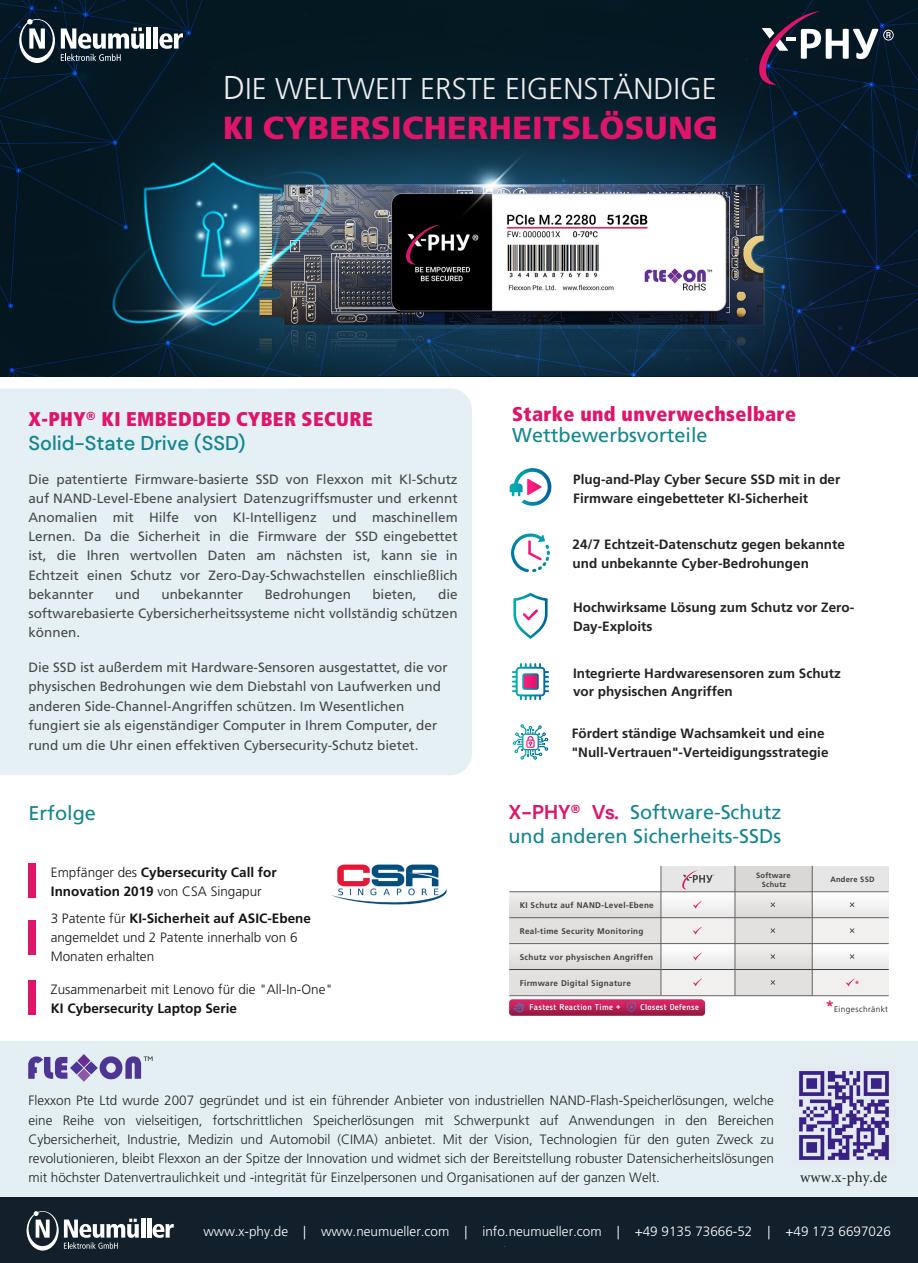
<style>
.page{position:relative;width:918px;height:1263px;background:#fff}
.page>*{position:absolute;margin:0;border:0;box-sizing:border-box;transform-origin:0 0}
.t1{font:900 31.95px "Frutiger LT";letter-spacing:.01em;color:#df156a}
.t2{font:300 30px "Frutiger LT";color:#ededed}
.t3{font:19.8px/24.6px "Frutiger LT";color:#14858f}
.t4{font:900 condensed 19.8px "Frutiger LT";letter-spacing:.02em;color:#df156a}
.t5{font:500 19.8px "DM Sans";color:#14858f}
.t6{font:15px "Minion Pro";color:#232323}
.t7{font:13.5px/19px "Frutiger LT";color:#484848;text-align:justify}
.t8{font:300 13.5px/19px "Frutiger LT";color:#232323;text-align:justify}
.t9{font:700 13.5px/19px "Frutiger LT";color:#232323}
.t10{font:300 13.5px/18.8px "Frutiger LT";color:#141414}
.t11{font:700 13.5px/18.8px "Frutiger LT";color:#141414}
.t12{font:300 13.5px "Frutiger LT";color:#fff}
.t13{font:500 8.85px "Blogger Sans";color:#da2665}
.t14{font:500 8.55px "Blogger Sans";letter-spacing:.03em;color:#fff}
.t15{font:700 8.25px "Frutiger LT";letter-spacing:.04em;color:#40403e}
.t16{font:300 8.25px "Frutiger LT";letter-spacing:.05em;color:#17100c}
.t17{font:700 7.65px "Frutiger LT";letter-spacing:.03em;color:#40403e}
.t18{font:700 7.5px "Frutiger LT";letter-spacing:.03em;color:#40403e}
.s1{font-size:33px}
.s2{font-stretch:condensed}
.s3{font-family:"DM Sans";font-weight:700;font-stretch:normal}
.s4{font-weight:300}
.s5{font-weight:700}
.s6{font-family:"DM Sans";font-weight:700;color:#df156a}
.s7{font-family:"Blogger Sans";font-weight:500;font-size:16.05px;color:#da2665}
</style>
<div class="page">
<div style="left:0;top:1041px;width:918px;height:184px;background:#e4eff4"></div>
<div style="left:0;top:388px;width:472px;height:387px;background:#e5f0f4"></div>
<img style="left:0;top:0;width:918px;height:376px">
<svg style="left:758px;top:11px;width:136px;height:74px;background:#2f3646"></svg>
<svg style="left:510px;top:468px;width:41px;height:38px"></svg>
<svg style="left:511px;top:533px;width:39px;height:39px"></svg>
<svg style="left:513px;top:592px;width:35px;height:47px"></svg>
<svg style="left:513px;top:724px;width:35px;height:35px"></svg>
<svg style="left:512px;top:663px;width:37px;height:37px"></svg>
<div style="left:661px;top:866px;width:228px;height:25px;background:#e7e6e6"></div>
<div style="left:509px;top:917px;width:380px;height:26px;background:#f1f0ef"></div>
<div style="left:509px;top:891px;width:380px;height:26px;background:#f3f2f2"></div>
<div style="left:509px;top:969px;width:380px;height:26px;background:#f1f0ef"></div>
<div style="left:509px;top:943px;width:380px;height:26px;background:#f3f2f2"></div>
<div style="left:509px;top:892px;width:152px;height:103px;background:#e3e1e0"></div>
<hr style="left:509px;top:917px;width:380px;height:1px;background:#636262">
<hr style="left:509px;top:891px;width:380px;height:1px;background:#636262">
<hr style="left:509px;top:943px;width:380px;height:1px;background:#636262">
<hr style="left:509px;top:969px;width:380px;height:1px;background:#40403e">
<hr style="left:509px;top:995px;width:380px;height:1px;background:#636262">
<svg style="left:736px;top:866px;width:76px;height:129px;fill:#e3e1e0"></svg>
<hr style="left:661px;top:866px;width:1px;height:129px;background:#636262">
<hr style="left:735px;top:866px;width:1px;height:129px;background:#636262">
<hr style="left:812px;top:866px;width:1px;height:129px;background:#636262">
<svg style="left:509px;top:999px;width:196px;height:16px;background:#bd2459"></svg>
<svg style="left:513px;top:1002px;width:11px;height:10px"></svg>
<svg style="left:627px;top:1001px;width:9px;height:11px"></svg>
<svg style="left:771px;top:902px;width:4px;height:5px"></svg>
<svg style="left:771px;top:928px;width:4px;height:5px"></svg>
<svg style="left:771px;top:954px;width:4px;height:4px"></svg>
<svg style="left:771px;top:980px;width:4px;height:4px"></svg>
<svg style="left:846px;top:978px;width:9px;height:8px"></svg>
<svg style="left:850px;top:902px;width:4px;height:5px"></svg>
<svg style="left:850px;top:928px;width:4px;height:5px"></svg>
<svg style="left:850px;top:954px;width:4px;height:4px"></svg>
<svg style="left:693px;top:901px;width:9px;height:7px"></svg>
<svg style="left:693px;top:926px;width:9px;height:8px"></svg>
<svg style="left:693px;top:952px;width:9px;height:8px"></svg>
<svg style="left:693px;top:978px;width:9px;height:8px"></svg>
<svg style="left:682px;top:870px;width:32px;height:19px"></svg>
<div style="left:28px;top:864px;width:8px;height:34px;background:#df156a"></div>
<div style="left:28px;top:921px;width:8px;height:34px;background:#df156a"></div>
<div style="left:28px;top:980px;width:8px;height:34px;background:#df156a"></div>
<div style="left:0;top:1197px;width:918px;height:65px;background:#11202b"></div>
<svg style="left:27px;top:1211px;width:112px;height:39px"></svg>
<hr style="left:141px;top:1218px;width:4px;height:19px;background:#fff">
<hr style="left:147px;top:1218px;width:4px;height:19px;background:#fff">
<svg style="left:153px;top:1223px;width:21px;height:14px"></svg>
<svg style="left:28px;top:1054px;width:125px;height:27px"></svg>
<img style="left:331px;top:864px;width:116px;height:41px">
<img style="left:799px;top:1071px;width:90px;height:89px">
<svg style="left:19px;top:19px;width:36px;height:44px"></svg>
<svg style="left:61px;top:27px;width:83px;height:34px"></svg>
<hr style="left:147px;top:27px;width:4px;height:22px;background:#fff">
<hr style="left:154px;top:27px;width:4px;height:22px;background:#fff">
<svg style="left:159px;top:33px;width:24px;height:16px"></svg>
<h2 class="t2" style="left:223px;top:71px;width:495px"><span class="s1">D</span>IE WELTWEIT ERSTE EIGENSTÄNDIGE</h2>
<h1 class="t1" style="left:223px;top:108px;width:496px"><span class="s2">KI</span> CYBERSICHERHEITSLÖSUNG</h1>
<h3 class="t4" style="left:28px;top:406px;width:346px">X-PHY<span class="s3">®</span> KI EMBEDDED CYBER SECURE</h3>
<h3 class="t5" style="left:28px;top:431px;width:219px">Solid-State Drive (SSD)</h3>
<p class="t7" style="left:28px;top:470px;width:431px">Die patentierte Firmware-basierte SSD von Flexxon mit Kl-Schutz auf NAND-Level-Ebene analysiert Datenzugriffsmuster und erkennt Anomalien mit Hilfe von KI-Intelligenz und maschinellem Lernen. Da die Sicherheit in die Firmware der SSD eingebettet ist, die Ihren wertvollen Daten am nächsten ist, kann sie in Echtzeit einen Schutz vor Zero-Day-Schwachstellen einschließlich bekannter</p>
<p class="t7" style="left:28px;top:584px;width:431px;text-indent:410px">die softwarebasierte Cybersicherheitssysteme nicht vollständig schützen können.</p>
<p class="t7" style="left:28px;top:657px;width:421px;line-height:19.5px;text-align:left">Die SSD ist außerdem mit Hardware-Sensoren ausgestattet, die vor physischen Bedrohungen wie dem Diebstahl von Laufwerken und anderen Side-Channel-Angriffen schützen. Im Wesentlichen fungiert sie als eigenständiger Computer in Ihrem Computer, der rund um die Uhr einen effektiven Cybersecurity-Schutz bietet.</p>
<p class="t7" style="left:115px;top:584px;width:26px">und</p>
<p class="t7" style="left:161px;top:584px;width:83px">unbekannter</p>
<p class="t7" style="left:265px;top:584px;width:88px">Bedrohungen</p>
<p class="t7" style="left:372px;top:584px;width:46px">bieten,</p>
<h3 class="t3" style="left:28px;top:801px;width:69px">Erfolge</h3>
<p class="t11" style="left:51px;top:863px;width:227px"><span class="s4">Empfänger des</span> Cybersecurity Call for<br>Innovation 2019 <span class="s4">von CSA Singapur</span></p>
<p class="t10" style="left:51px;top:909px;width:262px">3 Patente für <span class="s5">KI-Sicherheit auf ASIC-Ebene </span>angemeldet und 2 Patente innerhalb von 6<br>Monaten erhalten</p>
<p class="t10" style="left:51px;top:980px;width:284px">Zusammenarbeit mit Lenovo für die "All-In-One"</p>
<p class="t11" style="left:51px;top:999px;width:188px">KI Cybersecurity Laptop Serie</p>
<h3 class="t4" style="left:512px;top:402px;width:285px">Starke und unverwechselbare</h3>
<h3 class="t3" style="left:512px;top:422px;width:197px">Wettbewerbsvorteile</h3>
<p class="t9" style="left:573px;top:470px;width:269px">Plug-and-Play Cyber Secure SSD mit in der<br>Firmware eingebetteter KI-Sicherheit</p>
<p class="t9" style="left:573px;top:535px;width:274px">24/7 Echtzeit-Datenschutz gegen bekannte und unbekannte Cyber-Bedrohungen</p>
<p class="t9" style="left:573px;top:598px;width:283px">Hochwirksame Lösung zum Schutz vor Zero-<br>Day-Exploits</p>
<p class="t9" style="left:573px;top:663px;width:269px">Integrierte Hardwaresensoren zum Schutz vor physischen Angriffen</p>
<p class="t9" style="left:572px;top:723px;width:258px">Fördert ständige Wachsamkeit und eine "Null-Vertrauen"-Verteidigungsstrategie</p>
<h3 class="t3" style="left:508px;top:799px;width:274px"><span class="s6">X-PHY® Vs.</span> Software-Schutz und anderen Sicherheits-SSDs</h3>
<p class="t15" style="left:520px;top:900px;width:136px">KI Schutz auf NAND-Level-Ebene</p>
<p class="t15" style="left:520px;top:926px;width:125px">Real-time Security Monitoring</p>
<p class="t15" style="left:520px;top:952px;width:135px">Schutz vor physischen Angriffen</p>
<p class="t15" style="left:520px;top:978px;width:113px">Firmware Digital Signature</p>
<p class="t17" style="left:756px;top:870px;width:36px">Software</p>
<p class="t18" style="left:762px;top:879px;width:26px">Schutz</p>
<p class="t17" style="left:830px;top:875px;width:46px">Andere SSD</p>
<p class="t13" style="left:855px;top:979px;width:6px">*</p>
<p class="t14" style="left:529px;top:1002px;width:92px">Fastest Reaction Time +</p>
<p class="t14" style="left:641px;top:1002px;width:60px">Closest Defense</p>
<p class="t16" style="left:826px;top:1004px;width:64px"><span class="s7">*</span>Eingeschränkt</p>
<p class="t8" style="left:28px;top:1091px;width:747px">Flexxon Pte Ltd wurde 2007 gegründet und ist ein führender Anbieter von industriellen NAND-Flash-Speicherlösungen, welche eine Reihe von vielseitigen, fortschrittlichen Speicherlösungen mit Schwerpunkt auf Anwendungen in den Bereichen Cybersicherheit, Industrie, Medizin und Automobil (CIMA) anbietet. Mit der Vision, Technologien für den guten Zweck zu revolutionieren, bleibt Flexxon an der Spitze der Innovation und widmet sich der Bereitstellung robuster Datensicherheitslösungen mit höchster Datenvertraulichkeit und -integrität für Einzelpersonen und Organisationen auf der ganzen Welt.</p>
<p class="t6" style="left:800px;top:1167px;width:89px">www.x-phy.de</p>
<p class="t12" style="left:203px;top:1223px;width:689px">www.x-phy.de | www.neumueller.com | info.neumueller.com | +49 9135 73666-52 | +49 173 6697026</p>
</div>
